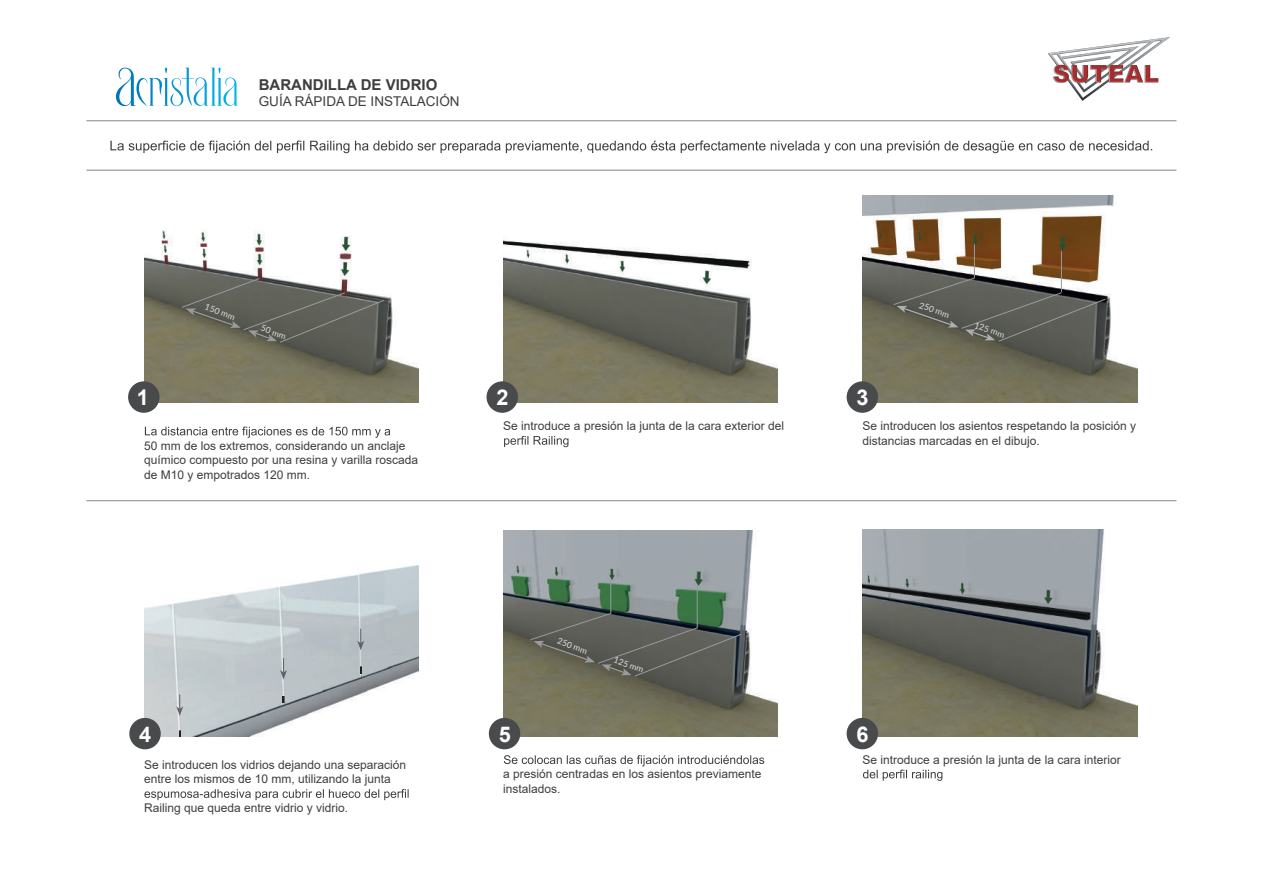
<style>
.page{position:relative;width:1263px;height:893px;background:#fff}
.page>*{position:absolute;margin:0;border:0;box-sizing:border-box;transform-origin:0 0}
.t1{font:700 21.75px "Arial";color:#fff}
.t2{font:700 15px "Arial";color:#3e3e3f}
.t3{font:13.5px "Arial";color:#3e3e3f}
.t4{font:12px/14.4px "Arial";color:#3e3e3f}
.t5{font:8.7px "Lato";color:#dcdddf}
.t6{font:8.55px "Lato";color:#dcdddf}
.t7{font:8.55px "Lato";color:#e0e1e3}
</style>
<div class="page">
<svg style="left:116px;top:68px;width:122px;height:38px"></svg>
<hr style="left:86px;top:121px;width:1090px;height:1px;background:#848689">
<hr style="left:86px;top:170px;width:1090px;height:1px;background:#848689">
<hr style="left:86px;top:500px;width:1090px;height:1px;background:#848689">
<svg style="left:110px;top:141px;width:1042px;height:12px"></svg>
<img style="left:862px;top:195px;width:275px;height:207px">
<svg style="left:892px;top:277px;width:214px;height:66px;background:#65655e"></svg>
<hr style="left:974px;top:244px;width:1px;height:34px;background:#999b9e">
<hr style="left:1061px;top:251px;width:1px;height:41px;background:#999b9e">
<svg style="left:863px;top:770px;width:79px;height:11px"></svg>
<svg style="left:145px;top:427px;width:245px;height:11px"></svg>
<svg style="left:144px;top:789px;width:265px;height:11px"></svg>
<svg style="left:504px;top:436px;width:64px;height:11px"></svg>
<svg style="left:504px;top:755px;width:260px;height:11px"></svg>
<img style="left:503px;top:236px;width:275px;height:167px">
<img style="left:862px;top:530px;width:275px;height:206px">
<img style="left:144px;top:230px;width:275px;height:173px">
<svg style="left:181px;top:277px;width:204px;height:67px;background:#6f7067"></svg>
<img style="left:144px;top:565px;width:275px;height:171px">
<img style="left:503px;top:530px;width:275px;height:206px">
<svg style="left:529px;top:612px;width:213px;height:65px;background:#5c6058"></svg>
<hr style="left:610px;top:580px;width:1px;height:34px;background:#97999c">
<hr style="left:697px;top:586px;width:1px;height:42px;background:#97999c">
<svg style="left:280px;top:658px;width:7px;height:22px"></svg>
<svg style="left:357px;top:629px;width:7px;height:21px"></svg>
<svg style="left:360px;top:666px;width:2px;height:8px"></svg>
<svg style="left:176px;top:694px;width:7px;height:22px"></svg>
<div style="left:486px;top:381px;width:32px;height:32px;background:#494a4b;border-radius:50%"></div>
<div style="left:847px;top:381px;width:31px;height:32px;background:#494a4b;border-radius:50%"></div>
<div style="left:847px;top:718px;width:31px;height:31px;background:#494a4b;border-radius:50%"></div>
<div style="left:489px;top:718px;width:31px;height:31px;background:#494a4b;border-radius:50%"></div>
<div style="left:129px;top:718px;width:32px;height:31px;background:#494a4b;border-radius:50%"></div>
<div style="left:128px;top:381px;width:32px;height:32px;background:#494a4b;border-radius:50%"></div>
<img style="left:1048px;top:37px;width:122px;height:64px">
<p class="t2" style="left:259px;top:74px;width:180px">BARANDILLA DE VIDRIO</p>
<p class="t3" style="left:259px;top:92px;width:202px">GUÍA RÁPIDA DE INSTALACIÓN</p>
<p class="t5" style="left:208px;top:301px;width:33px;rotate:20deg">150 mm</p>
<p class="t6" style="left:922px;top:299px;width:33px;rotate:19deg">250 mm</p>
<p class="t5" style="left:263px;top:322px;width:28px;rotate:20deg">50 mm</p>
<p class="t6" style="left:977px;top:319px;width:33px;rotate:19deg">125 mm</p>
<h1 class="t1" style="left:137px;top:382px;width:14px">1</h1>
<h1 class="t1" style="left:496px;top:382px;width:14px">2</h1>
<h1 class="t1" style="left:856px;top:382px;width:14px">3</h1>
<p class="t4" style="left:144px;top:438px;width:276px">50 mm de los extremos, considerando un anclaje químico compuesto por una resina y varilla roscada de M10 y empotrados 120 mm.</p>
<p class="t4" style="left:503px;top:419px;width:282px">Se introduce a presión la junta de la cara exterior del</p>
<p class="t4" style="left:862px;top:419px;width:275px">Se introducen los asientos respetando la posición y distancias marcadas en el dibujo.</p>
<p class="t7" style="left:560px;top:635px;width:33px;rotate:20deg">250 mm</p>
<p class="t7" style="left:616px;top:653px;width:33px;rotate:20deg">125 mm</p>
<h1 class="t1" style="left:139px;top:719px;width:14px">4</h1>
<h1 class="t1" style="left:499px;top:719px;width:14px">5</h1>
<h1 class="t1" style="left:856px;top:719px;width:14px">6</h1>
<p class="t4" style="left:144px;top:757px;width:264px">Se introducen los vidrios dejando una separación entre los mismos de 10 mm, utilizando la junta</p>
<p class="t4" style="left:144px;top:801px;width:206px">Railing que queda entre vidrio y vidrio.</p>
<p class="t4" style="left:503px;top:767px;width:260px">a presión centradas en los asientos previamente instalados.</p>
<p class="t4" style="left:862px;top:752px;width:260px">Se introduce a presión la junta de la cara interior</p>
</div>
